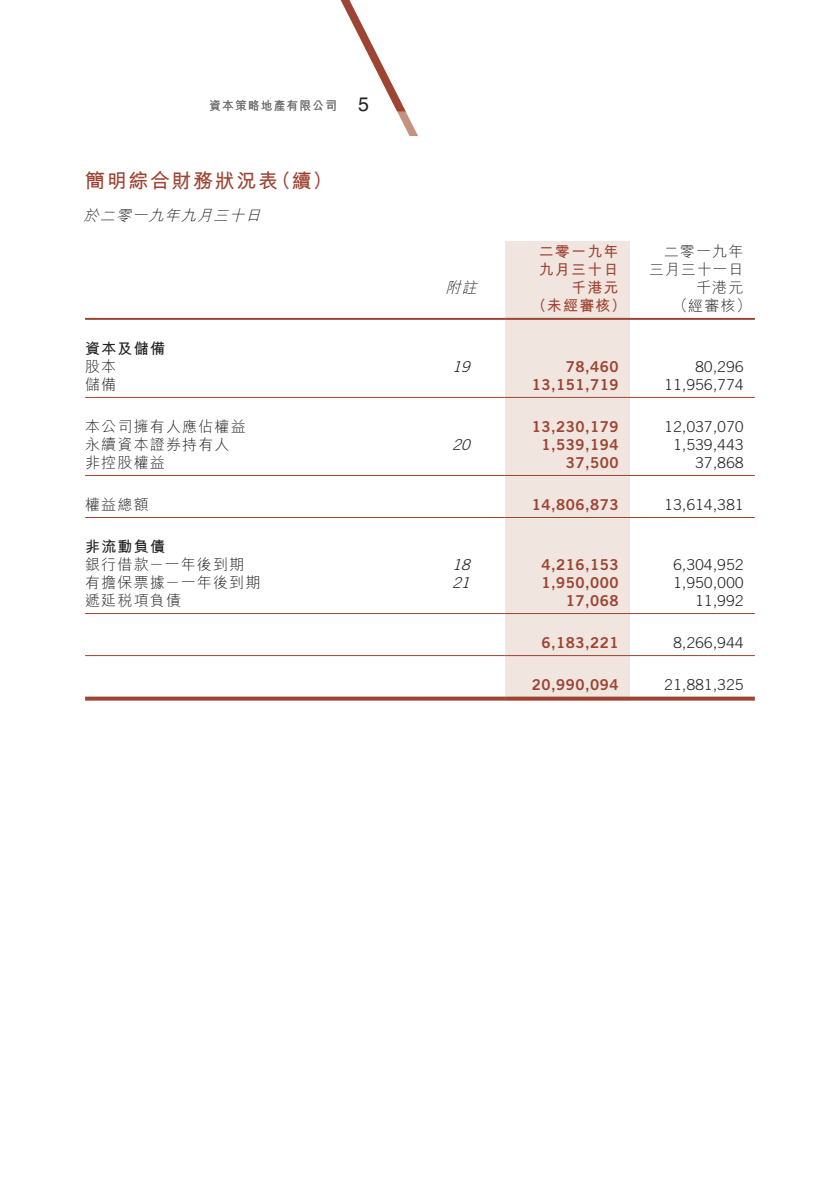
<style>
.page{position:relative;width:840px;height:1191px;background:#fff}
.page>*{position:absolute;margin:0;border:0;box-sizing:border-box;transform-origin:0 0}
._01_H1{font:700 20px "M Hei HK";letter-spacing:.08em;color:#9d4432}
.t1{font:19.6px "Helvetica LT Std";color:#231f20}
._50_Table_txt{font:300 15px "Trade Gothic LT Std";letter-spacing:.03em;color:#231f20}
._50_Table_txt-2{font:15px "Trade Gothic LT Std Bd 2";letter-spacing:.03em;color:#9d4432}
._50_Table_txt-3{font:300 15px "M Hei HK";letter-spacing:.08em;color:#231f20}
._50_Table_txt-4{font:700 15px "M Hei HK";letter-spacing:.08em;color:#9d4432}
._00_txt{font:italic 300 15px "M Hei HK";color:#231f20}
._50_Table_txt-5{font:700 15px "M Hei HK";letter-spacing:.08em;color:#231f20}
._50_Table_txt-6{font:italic 300 15px "Trade Gothic LT Std";color:#231f20}
._50_Table_txt-7{font:italic 300 15px "M Hei HK";color:#231f20}
.t2{font:500 12px "M Hei HK";letter-spacing:.13em;color:#6c6d70;scale:.95 1}
</style>
<div class="page">
<svg style="left:340px;top:0;width:78px;height:136px"></svg>
<div style="left:505px;top:241px;width:124px;height:455px;background:#f1e5df"></div>
<hr style="left:85px;top:318px;width:335px;height:2px;background:#9d4432">
<hr style="left:420px;top:318px;width:85px;height:2px;background:#9d4432">
<hr style="left:505px;top:318px;width:124px;height:2px;background:#9d4432">
<hr style="left:629px;top:318px;width:125px;height:2px;background:#9d4432">
<hr style="left:85px;top:397px;width:335px;height:1px;background:#9d4432">
<hr style="left:420px;top:397px;width:85px;height:1px;background:#9d4432">
<hr style="left:505px;top:397px;width:124px;height:1px;background:#9d4432">
<hr style="left:629px;top:397px;width:125px;height:1px;background:#9d4432">
<hr style="left:85px;top:475px;width:335px;height:1px;background:#9d4432">
<hr style="left:420px;top:475px;width:85px;height:1px;background:#9d4432">
<hr style="left:505px;top:475px;width:124px;height:1px;background:#9d4432">
<hr style="left:629px;top:475px;width:125px;height:1px;background:#9d4432">
<hr style="left:85px;top:517px;width:335px;height:1px;background:#9d4432">
<hr style="left:420px;top:517px;width:85px;height:1px;background:#9d4432">
<hr style="left:505px;top:517px;width:124px;height:1px;background:#9d4432">
<hr style="left:629px;top:517px;width:125px;height:1px;background:#9d4432">
<hr style="left:85px;top:613px;width:335px;height:1px;background:#9d4432">
<hr style="left:420px;top:613px;width:85px;height:1px;background:#9d4432">
<hr style="left:505px;top:613px;width:124px;height:1px;background:#9d4432">
<hr style="left:629px;top:613px;width:125px;height:1px;background:#9d4432">
<hr style="left:85px;top:655px;width:335px;height:1px;background:#9d4432">
<hr style="left:420px;top:655px;width:85px;height:1px;background:#9d4432">
<hr style="left:505px;top:655px;width:124px;height:1px;background:#9d4432">
<hr style="left:629px;top:655px;width:125px;height:1px;background:#9d4432">
<svg style="left:85px;top:696px;width:335px;height:4px"></svg>
<svg style="left:420px;top:696px;width:85px;height:4px"></svg>
<svg style="left:505px;top:696px;width:124px;height:4px"></svg>
<svg style="left:629px;top:696px;width:125px;height:4px"></svg>
<p class="t2" style="left:209px;top:97px;width:135px">資本策略地產有限公司</p>
<h2 class="t1" style="left:358px;top:93px;width:12px">5</h2>
<p class="_01_H1" style="left:85px;top:166px;width:194px">簡明綜合財務狀況表</p>
<p class="_00_txt" style="left:84px;top:204px;width:184px">於二零一九年九月三十日</p>
<p class="_01_H1" style="left:271px;top:166px;width:63px">（續(</p>
<p class="_50_Table_txt-4" style="left:538px;top:241px;width:81px">二零一九年</p>
<p class="_50_Table_txt-3" style="left:663px;top:241px;width:81px">二零一九年</p>
<p class="_50_Table_txt-4" style="left:538px;top:259px;width:81px">九月三十日</p>
<p class="_50_Table_txt-3" style="left:648px;top:259px;width:96px">三月三十一日</p>
<p class="_50_Table_txt-7" style="left:445px;top:277px;width:38px">附註</p>
<p class="_50_Table_txt-4" style="left:571px;top:277px;width:49px">千港元</p>
<p class="_50_Table_txt-3" style="left:695px;top:277px;width:49px">千港元</p>
<p class="_50_Table_txt-4" style="left:531px;top:295px;width:96px">（未經審核）</p>
<p class="_50_Table_txt-3" style="left:672px;top:295px;width:80px">（經審核(</p>
<p class="_50_Table_txt-5" style="left:85px;top:337px;width:81px">資本及儲備</p>
<p class="_50_Table_txt-3" style="left:85px;top:356px;width:33px">股本</p>
<p class="_50_Table_txt-6" style="left:452px;top:358px;width:23px">19</p>
<p class="_50_Table_txt-2" style="left:565px;top:357px;width:54px">78,460</p>
<p class="_50_Table_txt" style="left:695px;top:358px;width:49px">80,296</p>
<p class="_50_Table_txt-3" style="left:85px;top:374px;width:33px">儲備</p>
<p class="_50_Table_txt-2" style="left:531px;top:375px;width:88px">13,151,719</p>
<p class="_50_Table_txt" style="left:664px;top:376px;width:80px">11,956,774</p>
<p class="_50_Table_txt-3" style="left:85px;top:416px;width:162px">本公司擁有人應佔權益</p>
<p class="_50_Table_txt-2" style="left:531px;top:417px;width:88px">13,230,179</p>
<p class="_50_Table_txt" style="left:664px;top:418px;width:80px">12,037,070</p>
<p class="_50_Table_txt-3" style="left:85px;top:434px;width:146px">永續資本證券持有人</p>
<p class="_50_Table_txt-6" style="left:452px;top:436px;width:23px">20</p>
<p class="_50_Table_txt-2" style="left:541px;top:435px;width:78px">1,539,194</p>
<p class="_50_Table_txt" style="left:673px;top:436px;width:72px">1,539,443</p>
<p class="_50_Table_txt-3" style="left:85px;top:452px;width:81px">非控股權益</p>
<p class="_50_Table_txt-2" style="left:565px;top:453px;width:54px">37,500</p>
<p class="_50_Table_txt" style="left:695px;top:454px;width:49px">37,868</p>
<p class="_50_Table_txt-3" style="left:85px;top:494px;width:65px">權益總額</p>
<p class="_50_Table_txt-5" style="left:85px;top:535px;width:81px">非流動負債</p>
<p class="_50_Table_txt-2" style="left:531px;top:495px;width:88px">14,806,873</p>
<p class="_50_Table_txt" style="left:664px;top:496px;width:80px">13,614,381</p>
<p class="_50_Table_txt-3" style="left:85px;top:554px;width:161px">銀行借款－一年後到期</p>
<p class="_50_Table_txt-6" style="left:452px;top:556px;width:23px">18</p>
<p class="_50_Table_txt-2" style="left:541px;top:555px;width:78px">4,216,153</p>
<p class="_50_Table_txt" style="left:673px;top:556px;width:72px">6,304,952</p>
<p class="_50_Table_txt-3" style="left:85px;top:572px;width:177px">有擔保票據－一年後到期</p>
<p class="_50_Table_txt-6" style="left:452px;top:574px;width:23px">21</p>
<p class="_50_Table_txt-2" style="left:541px;top:573px;width:78px">1,950,000</p>
<p class="_50_Table_txt" style="left:673px;top:574px;width:72px">1,950,000</p>
<p class="_50_Table_txt-3" style="left:85px;top:590px;width:97px">遞延稅項負債</p>
<p class="_50_Table_txt-2" style="left:565px;top:591px;width:54px">17,068</p>
<p class="_50_Table_txt" style="left:695px;top:592px;width:49px">11,992</p>
<p class="_50_Table_txt-2" style="left:541px;top:633px;width:78px">6,183,221</p>
<p class="_50_Table_txt" style="left:673px;top:634px;width:72px">8,266,944</p>
<p class="_50_Table_txt-2" style="left:531px;top:675px;width:88px">20,990,094</p>
<p class="_50_Table_txt" style="left:664px;top:676px;width:80px">21,881,325</p>
</div>
